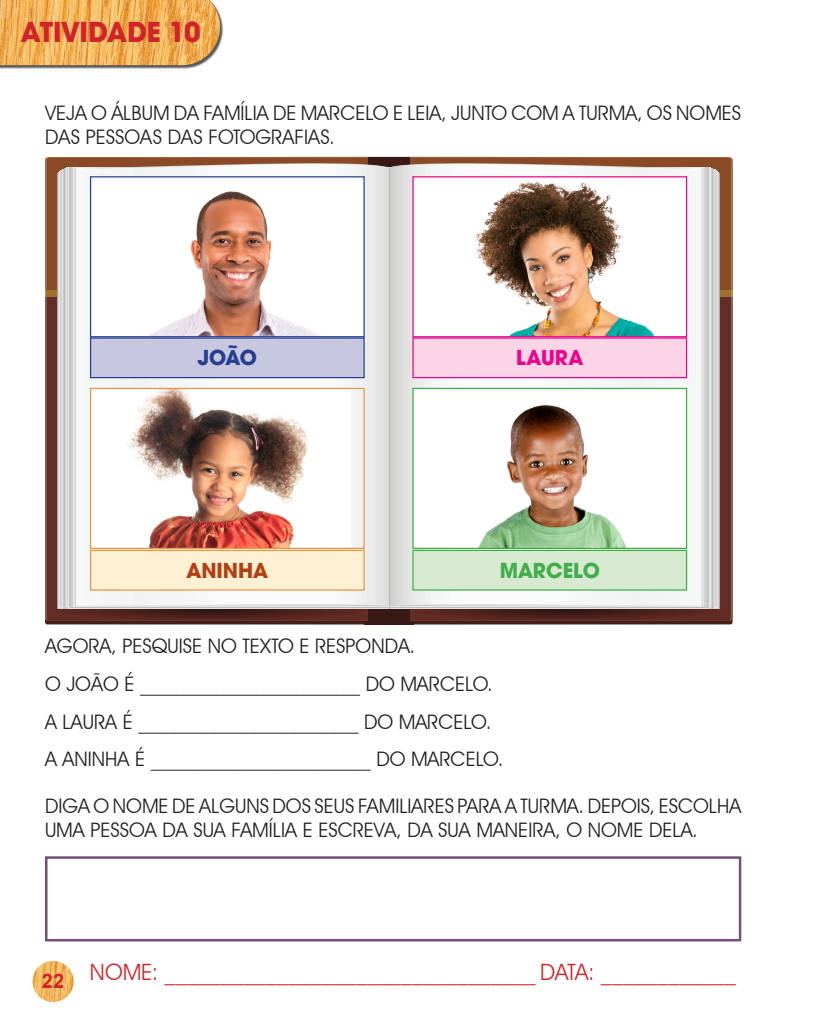
<style>
.page{position:relative;width:815px;height:1028px;background:#fff}
.page>*{position:absolute;margin:0;border:0;box-sizing:border-box;transform-origin:0 0}
.PARAGRAFO{font:700 30px "Avant Garde Md ITC";color:#d1232a}
.t1{font:22.5px "Avant Garde IT Cby BT";color:#d1232a}
.PARAGRAFO-2{font:700 22.5px "Avant Garde Md ITC";color:#40ae49}
.PARAGRAFO-3{font:700 22.5px "Avant Garde Md ITC";color:#b34013}
.PARAGRAFO-4{font:700 22.5px "Avant Garde Md ITC";letter-spacing:.01em;color:#ed028c}
.PARAGRAFO-5{font:700 22.5px "Avant Garde Md ITC";color:#253f8e}
.PARAGRAFO-6{font:20px/24px "Avant Garde IT Cby BT";color:#231f20}
.t2{font:700 20px "Arial";color:#d1232a}
</style>
<div class="page">
<img style="left:0;top:0;width:224px;height:69px">
<svg style="left:47px;top:158px;width:684px;height:462px;background:#aa9795"></svg>
<svg style="left:47px;top:290px;width:684px;height:6px"></svg>
<svg style="left:47px;top:158px;width:684px;height:132px;background:#a7826d"></svg>
<svg style="left:45px;top:599px;width:688px;height:25px;background:#69443f"></svg>
<svg style="left:368px;top:158px;width:42px;height:462px"></svg>
<svg style="left:76px;top:164px;width:313px;height:442px"></svg>
<hr style="left:388px;top:168px;width:1px;height:441px;background:#b8b8b8">
<svg style="left:389px;top:164px;width:313px;height:442px"></svg>
<hr style="left:389px;top:168px;width:1px;height:441px;background:#b8b8b8">
<hr style="left:364px;top:620px;width:50px;height:4px;background:#381915">
<div style="left:90px;top:337px;width:275px;height:41px;background:#c7c7e0;border:1px solid #253f8e"></div>
<img style="left:92px;top:178px;width:271px;height:157px">
<div style="left:90px;top:176px;width:275px;height:161px;border:1px solid #253f8e"></div>
<div style="left:412px;top:337px;width:275px;height:41px;background:#fad5e5;border:1px solid #ed028c"></div>
<img style="left:414px;top:178px;width:271px;height:157px">
<div style="left:412px;top:176px;width:275px;height:161px;border:1px solid #ed028c"></div>
<div style="left:90px;top:550px;width:275px;height:40px;background:#fef1d3;border:1px solid #e89640"></div>
<img style="left:92px;top:390px;width:258px;height:157px">
<div style="left:90px;top:388px;width:275px;height:161px;border:1px solid #e89640"></div>
<div style="left:412px;top:550px;width:275px;height:40px;background:#d8e9d2;border:1px solid #40ae49"></div>
<img style="left:414px;top:390px;width:271px;height:157px">
<div style="left:412px;top:388px;width:275px;height:161px;border:1px solid #40ae49"></div>
<div style="left:45px;top:856px;width:696px;height:85px;border:2px solid #764d7b"></div>
<img style="left:32px;top:960px;width:42px;height:42px;border-radius:21px">
<p class="PARAGRAFO" style="left:21px;top:14px;width:181px">ATIVIDADE 10</p>
<p class="PARAGRAFO-6" style="left:45px;top:101px;width:698px">VEJA O ÁLBUM DA FAMÍLIA DE MARCELO E LEIA, JUNTO COM A TURMA, OS NOMES<br>DAS PESSOAS DAS FOTOGRAFIAS.</p>
<p class="PARAGRAFO-5" style="left:198px;top:344px;width:61px">JOÃO</p>
<p class="PARAGRAFO-4" style="left:516px;top:344px;width:69px">LAURA</p>
<p class="PARAGRAFO-3" style="left:187px;top:556px;width:83px">ANINHA</p>
<p class="PARAGRAFO-2" style="left:500px;top:556px;width:102px">MARCELO</p>
<p class="PARAGRAFO-6" style="left:45px;top:633px;width:372px">AGORA, PESQUISE NO TEXTO E RESPONDA.</p>
<p class="PARAGRAFO-6" style="left:45px;top:671px;width:449px">O JOÃO É ______________________ DO MARCELO.</p>
<p class="PARAGRAFO-6" style="left:45px;top:709px;width:448px">A LAURA É ______________________ DO MARCELO.</p>
<p class="PARAGRAFO-6" style="left:45px;top:746px;width:460px">A ANINHA É ______________________ DO MARCELO.</p>
<p class="PARAGRAFO-6" style="left:45px;top:793px;width:698px">DIGA O NOME DE ALGUNS DOS SEUS FAMILIARES PARA A TURMA. DEPOIS, ESCOLHA<br>UMA PESSOA DA SUA FAMÍLIA E ESCREVA, DA SUA MANEIRA, O NOME DELA.</p>
<p class="t2" style="left:42px;top:968px;width:24px">22</p>
<p class="t1" style="left:90px;top:958px;width:647px">NOME: _________________________________ DATA: ____________</p>
</div>
